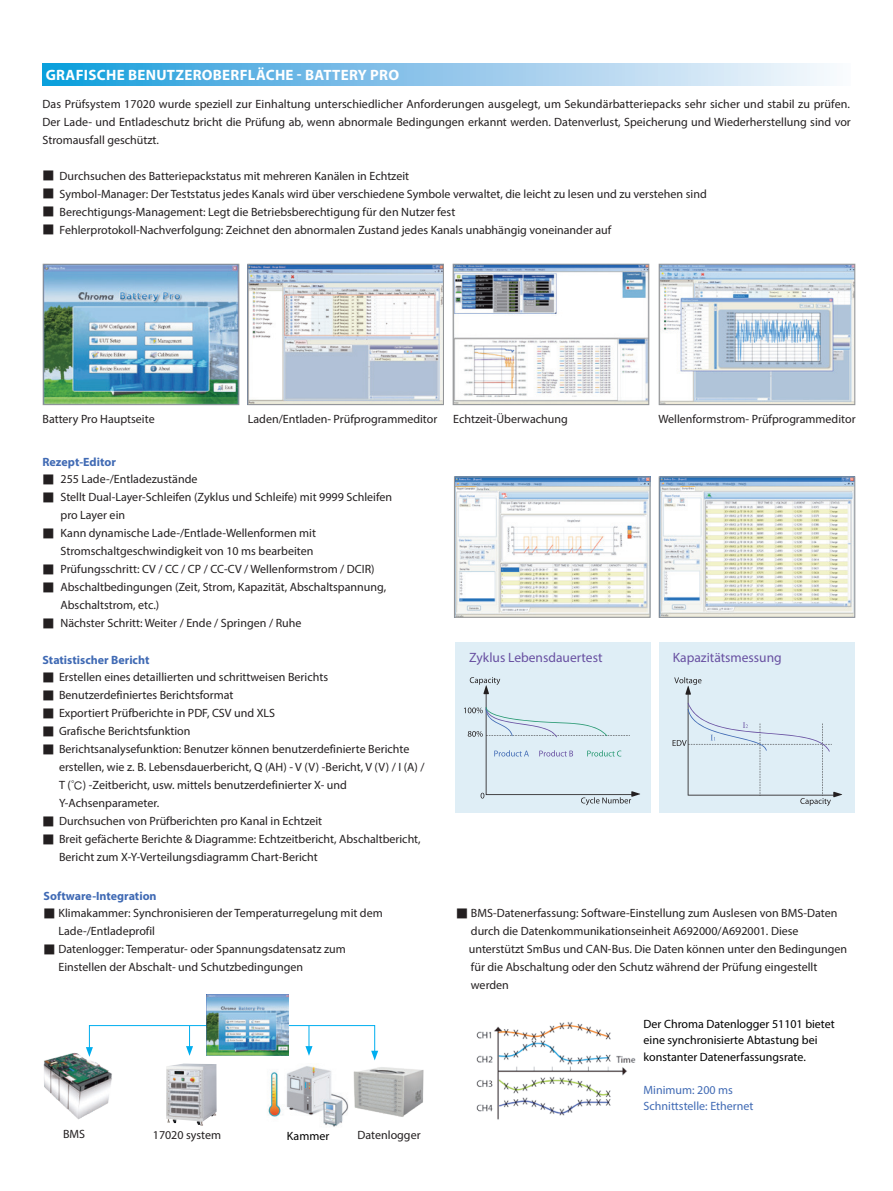
<style>
.page{position:relative;width:893px;height:1191px;background:#fff}
.page>*{position:absolute;margin:0;border:0;box-sizing:border-box;transform-origin:0 0}
.正常{font:700 15px "Myriad Pro";letter-spacing:.02em;color:#fff}
.t1{font:13.5px "Myriad Pro";color:#6850a1}
.t2{font:12px/18px "Myriad Pro";color:#231f20}
.t3{font:12px/16.5px "Myriad Pro";color:#000}
.t4{font:700 12px "Myriad Pro";color:#406ab4}
.t5{font:12px "Myriad Pro";color:#406ab4}
.s1{font-family:"AR Hei B5";font-weight:500}
</style>
<div class="page">
<img style="left:476px;top:1022px;width:160px;height:98px">
<img style="left:353px;top:1067px;width:71px;height:50px">
<img style="left:268px;top:1066px;width:81px;height:61px">
<img style="left:207px;top:994px;width:81px;height:30px">
<svg style="left:88px;top:1024px;width:290px;height:36px"></svg>
<img style="left:166px;top:1063px;width:51px;height:62px">
<img style="left:43px;top:1047px;width:73px;height:73px">
<div style="left:455px;top:642px;width:196px;height:170px;background:#dfeef6"></div>
<div style="left:659px;top:642px;width:196px;height:170px;background:#dfeef6"></div>
<img style="left:661px;top:478px;width:192px;height:138px">
<div style="left:659px;top:476px;width:196px;height:142px;border:1px solid #939598"></div>
<img style="left:456px;top:478px;width:193px;height:138px">
<div style="left:454px;top:476px;width:197px;height:142px;border:1px solid #939598"></div>
<svg style="left:464px;top:677px;width:176px;height:128px"></svg>
<svg style="left:673px;top:677px;width:169px;height:129px"></svg>
<svg style="left:43px;top:64px;width:787px;height:21px;background:#8ac7ea"></svg>
<img style="left:45px;top:266px;width:192px;height:137px">
<div style="left:43px;top:264px;width:196px;height:141px;border:1px solid #939598"></div>
<img style="left:661px;top:266px;width:192px;height:137px">
<div style="left:659px;top:264px;width:196px;height:141px;border:1px solid #939598"></div>
<img style="left:249px;top:266px;width:193px;height:137px">
<div style="left:247px;top:264px;width:197px;height:141px;border:1px solid #939598"></div>
<img style="left:455px;top:266px;width:192px;height:137px">
<div style="left:453px;top:264px;width:196px;height:141px;border:1px solid #939598"></div>
<p class="正常" style="left:46px;top:66px;width:355px">GRAFISCHE BENUTZEROBERFLÄCHE - BATTERY PRO</p>
<p class="t2" style="left:43px;top:95px;width:810px;text-align:justify">Das Prüfsystem 17020 wurde speziell zur Einhaltung unterschiedlicher Anforderungen ausgelegt, um Sekundärbatteriepacks sehr sicher und stabil zu prüfen.<br>Der Lade- und Entladeschutz bricht die Prüfung ab, wenn abnormale Bedingungen erkannt werden. Datenverlust, Speicherung und Wiederherstellung sind vor Stromausfall geschützt.</p>
<p class="t2" style="left:43px;top:167px;width:368px"><span class="s1">■</span> Durchsuchen des Batteriepackstatus mit mehreren Kanälen in Echtzeit</p>
<p class="t2" style="left:43px;top:185px;width:666px"><span class="s1">■</span> Symbol-Manager: Der Teststatus jedes Kanals wird über verschiedene Symbole verwaltet, die leicht zu lesen und zu verstehen sind</p>
<p class="t2" style="left:43px;top:203px;width:414px"><span class="s1">■</span> Berechtigungs-Management: Legt die Betriebsberechtigung für den Nutzer fest</p>
<p class="t2" style="left:43px;top:221px;width:570px"><span class="s1">■</span> Fehlerprotokoll-Nachverfolgung: Zeichnet den abnormalen Zustand jedes Kanals unabhängig voneinander auf</p>
<p class="t2" style="left:43px;top:410px;width:114px">Battery Pro Hauptseite</p>
<p class="t2" style="left:248px;top:410px;width:191px">Laden/Entladen- Prüfprogrammeditor</p>
<p class="t2" style="left:453px;top:410px;width:116px">Echtzeit-Überwachung</p>
<p class="t2" style="left:658px;top:410px;width:199px">Wellenformstrom- Prüfprogrammeditor</p>
<p class="t4" style="left:43px;top:454px;width:75px">Rezept-Editor</p>
<p class="t2" style="left:43px;top:470px;width:156px"><span class="s1">■</span> 255 Lade-/Entladezustände</p>
<p class="t2" style="left:43px;top:488px;width:351px"><span class="s1">■</span> Stellt Dual-Layer-Schleifen (Zyklus und Schleife) mit 9999 Schleifen</p>
<p class="t2" style="left:61px;top:506px;width:66px">pro Layer ein</p>
<p class="t2" style="left:43px;top:524px;width:275px;text-align:right"><span class="s1">■</span> Kann dynamische Lade-/Entlade-Wellenformen mit<br>Stromschaltgeschwindigkeit von 10 ms bearbeiten</p>
<p class="t2" style="left:43px;top:560px;width:334px"><span class="s1">■</span> Prüfungsschritt: CV / CC / CP / CC-CV / Wellenformstrom / DCIR)</p>
<p class="t2" style="left:61px;top:578px;width:327px;text-indent:-18px"><span class="s1">■</span> Abschaltbedingungen (Zeit, Strom, Kapazität, Abschaltspannung,<br>Abschaltstrom, etc.)</p>
<p class="t2" style="left:43px;top:614px;width:260px"><span class="s1">■</span> Nächster Schritt: Weiter / Ende / Springen / Ruhe</p>
<p class="t4" style="left:43px;top:652px;width:108px">Statistischer Bericht</p>
<p class="t2" style="left:43px;top:668px;width:287px"><span class="s1">■</span> Erstellen eines detaillierten und schrittweisen Berichts</p>
<p class="t2" style="left:43px;top:686px;width:192px"><span class="s1">■</span> Benutzerdefiniertes Berichtsformat</p>
<p class="t2" style="left:43px;top:704px;width:234px"><span class="s1">■</span> Exportiert Prüfberichte in PDF, CSV und XLS</p>
<p class="t2" style="left:43px;top:722px;width:150px"><span class="s1">■</span> Grafische Berichtsfunktion</p>
<p class="t2" style="left:59px;top:740px;width:367px;text-indent:-16px"><span class="s1">■</span> Berichtsanalysefunktion: Benutzer können benutzerdefinierte Berichte erstellen, wie z. B. Lebensdauerbericht, Q (AH) - V (V) -Bericht, V (V) / I (A) /</p>
<p class="t2" style="left:59px;top:776px;width:289px">T (<span class="s1">℃</span>) -Zeitbericht, usw. mittels benutzerdefinierter X- und<br>Y-Achsenparameter.</p>
<p class="t2" style="left:43px;top:812px;width:281px"><span class="s1">■</span> Durchsuchen von Prüfberichten pro Kanal in Echtzeit</p>
<p class="t2" style="left:59px;top:830px;width:363px;text-indent:-16px"><span class="s1">■</span> Breit gefächerte Berichte &amp; Diagramme: Echtzeitbericht, Abschaltbericht,<br>Bericht zum X-Y-Verteilungsdiagramm Chart-Bericht</p>
<p class="t4" style="left:44px;top:887px;width:115px">Software-Integration</p>
<p class="t2" style="left:44px;top:904px;width:341px"><span class="s1">■</span> Klimakammer: Synchronisieren der Temperaturregelung mit dem</p>
<p class="t2" style="left:58px;top:922px;width:98px">Lade-/Entladeprofil</p>
<p class="t2" style="left:44px;top:940px;width:304px"><span class="s1">■</span> Datenlogger: Temperatur- oder Spannungsdatensatz zum</p>
<p class="t2" style="left:58px;top:958px;width:246px">Einstellen der Abschalt- und Schutzbedingungen</p>
<p class="t2" style="left:63px;top:1125px;width:24px">BMS</p>
<p class="t2" style="left:153px;top:1126px;width:70px">17020 system</p>
<p class="t3" style="left:287px;top:1127px;width:44px">Kammer</p>
<p class="t2" style="left:358px;top:1126px;width:65px">Datenlogger</p>
<p class="t1" style="left:469px;top:649px;width:135px">Zyklus Lebensdauertest</p>
<p class="t1" style="left:673px;top:649px;width:111px">Kapazitätsmessung</p>
<p class="t2" style="left:469px;top:904px;width:380px;text-indent:-13px"><span class="s1">■</span> BMS-Datenerfassung: Software-Einstellung zum Auslesen von BMS-Daten durch die Datenkommunikationseinheit A692000/A692001. Diese unterstützt SmBus und CAN-Bus. Die Daten können unter den Bedingungen für die Abschaltung oder den Schutz während der Prüfung eingestellt werden</p>
<p class="t3" style="left:643px;top:1015px;width:193px">Der Chroma Datenlogger 51101 bietet eine synchronisierte Abtastung bei konstanter Datenerfassungsrate.</p>
<p class="t5" style="left:643px;top:1082px;width:91px">Minimum: 200 ms</p>
<p class="t5" style="left:643px;top:1098px;width:111px">Schnittstelle: Ethernet</p>
</div>
